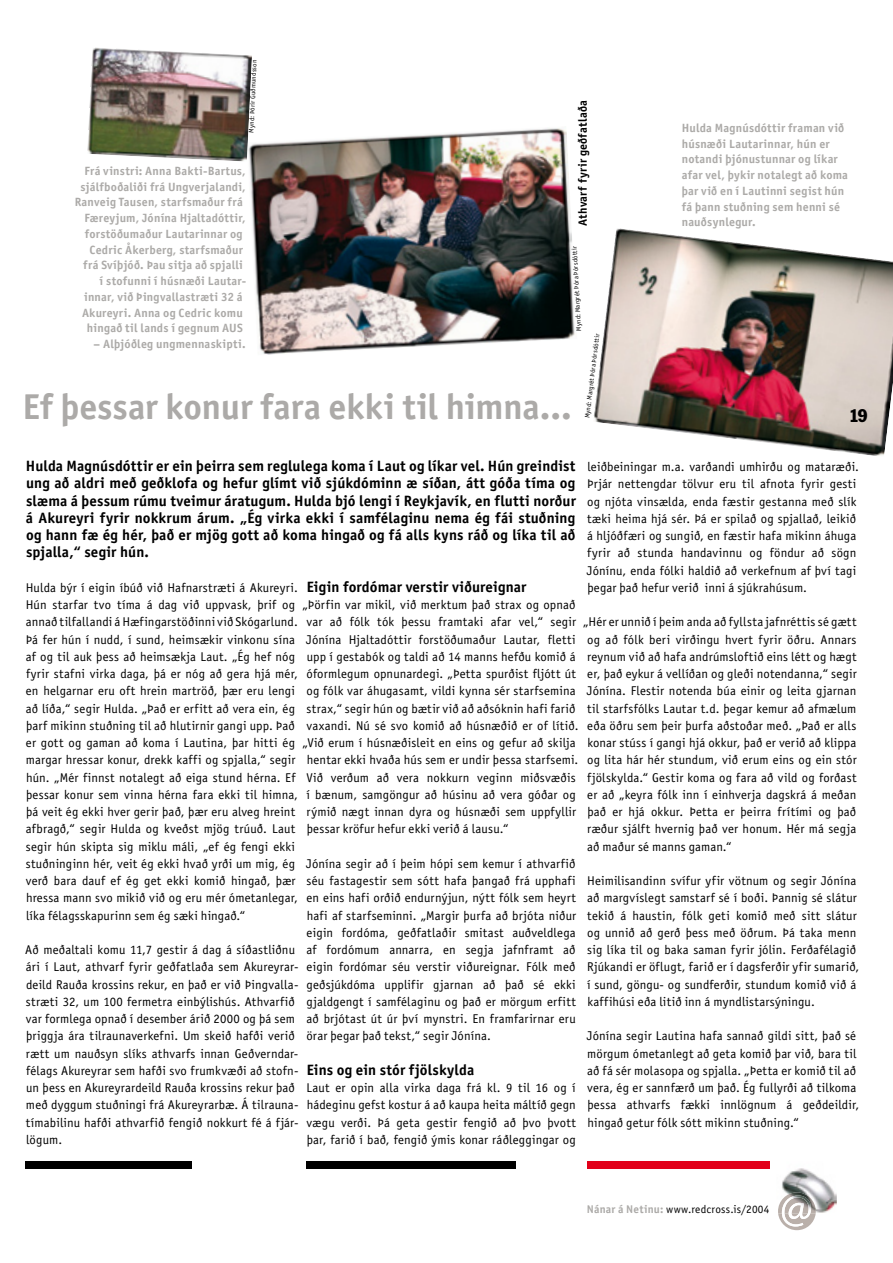
<style>
.page{position:relative;width:893px;height:1263px;background:#fff}
.page>*{position:absolute;margin:0;border:0;box-sizing:border-box;transform-origin:0 0}
.t1{font:700 36px "Officina Sans";letter-spacing:-.005em;color:#acaaa8}
.t2{font:condensed 18px "Franklin Gothic";color:#000}
.t3{font:700 15px/17.2px "Officina Sans";letter-spacing:.01em;color:#000;text-align:justify}
.t4{font:12.75px/17.2px "Officina Sans";letter-spacing:.01em;color:#000}
.t5{font:700 12px/15.8px "Officina Sans";letter-spacing:.015em;color:#acaaa8}
.t6{font:700 12px "Officina Sans";letter-spacing:.02em;color:#000}
.t7{font:11.25px "Officina Sans";letter-spacing:.025em;color:#000}
.t8{font:6.75px "Officina Sans";color:#000}
.s1{font-weight:700;color:#acaaa8}
</style>
<div class="page">
<img style="left:593px;top:228px;width:300px;height:228px">
<div style="left:26px;top:1161px;width:166px;height:7px;background:#000"></div>
<div style="left:306px;top:1161px;width:210px;height:7px;background:#000"></div>
<div style="left:587px;top:1161px;width:182px;height:7px;background:#e2001a"></div>
<svg style="left:778px;top:1214px;width:38px;height:16px"></svg>
<img style="left:778px;top:1192px;width:38px;height:22px">
<img style="left:782px;top:1195px;width:29px;height:19px">
<img style="left:249px;top:128px;width:326px;height:227px">
<img style="left:87px;top:47px;width:165px;height:115px">
<p class="t8" style="left:248px;top:133px;width:75px;rotate:-88deg">Mynd: Þórir Guðmundsson</p>
<p class="t6" style="left:575px;top:226px;width:127px;rotate:-90deg">Athvarf fyrir geðfatlaða</p>
<p class="t5" style="left:84px;top:163px;width:163px">Frá vinstri: Anna Bakti-Bartus,</p>
<p class="t5" style="left:81px;top:178px;width:167px">sjálfboðaliði frá Ungverjalandi,</p>
<p class="t5" style="left:75px;top:194px;width:170px">Ranveig Tausen, starfsmaður frá</p>
<p class="t5" style="left:84px;top:210px;width:163px">Færeyjum, Jónína Hjaltadóttir,</p>
<p class="t5" style="left:85px;top:226px;width:159px">forstöðumaður Lautarinnar og</p>
<p class="t5" style="left:90px;top:241px;width:155px">Cedric Åkerberg, starfsmaður</p>
<p class="t5" style="left:83px;top:257px;width:161px">frá Svíþjóð. Þau sitja að spjalli</p>
<p class="t5" style="left:100px;top:273px;width:148px">í stofunni í húsnæði Lautar-</p>
<p class="t5" style="left:84px;top:289px;width:160px">innar, við Þingvallastræti 32 á</p>
<p class="t5" style="left:82px;top:304px;width:162px">Akureyri. Anna og Cedric komu</p>
<p class="t5" style="left:87px;top:320px;width:157px">hingað til lands í gegnum AUS</p>
<p class="t5" style="left:94px;top:336px;width:153px">– Alþjóðleg ungmennaskipti.</p>
<p class="t8" style="left:575px;top:331px;width:87px;rotate:-93deg">Mynd: Margrét Þóra Þórsdóttir</p>
<p class="t8" style="left:583px;top:418px;width:87px;rotate:-83deg">Mynd: Margrét Þóra Þórsdóttir</p>
<h1 class="t1" style="left:23px;top:385px;width:550px">Ef þessar konur fara ekki til himna...</h1>
<p class="t5" style="left:682px;top:120px;width:168px">Hulda Magnúsdóttir framan við húsnæði Lautarinnar, hún er notandi þjónustunnar og líkar afar vel, þykir notalegt að koma þar við en í Lautinni segist hún fá þann stuðning sem henni sé nauðsynlegur.</p>
<h2 class="t2" style="left:849px;top:405px;width:20px">19</h2>
<p class="t3" style="left:26px;top:457px;width:552px">Hulda Magnúsdóttir er ein þeirra sem reglulega koma í Laut og líkar vel. Hún greindist ung að aldri með geðklofa og hefur glímt við sjúkdóminn æ síðan, átt góða tíma og slæma á þessum rúmu tveimur áratugum. Hulda bjó lengi í Reykjavík, en flutti norður á Akureyri fyrir nokkrum árum. „Ég virka ekki í samfélaginu nema ég fái stuðning og hann fæ ég hér, það er mjög gott að koma hingað og fá alls kyns ráð og líka til að spjalla,“ segir hún.</p>
<p class="t4" style="left:26px;top:579px;width:274px">Hulda býr í eigin íbúð við Hafnarstræti á Akureyri.<br>Hún starfar tvo tíma á dag við uppvask, þrif og annað tilfallandi á Hæfingarstöðinni við Skógarlund.<br>Þá fer hún í nudd, í sund, heimsækir vinkonu sína af og til auk þess að heimsækja Laut. „Ég hef nóg fyrir stafni virka daga, þá er nóg að gera hjá mér, en helgarnar eru oft hrein martröð, þær eru lengi að líða,“ segir Hulda. „Það er erfitt að vera ein, ég þarf mikinn stuðning til að hlutirnir gangi upp. Það er gott og gaman að koma í Lautina, þar hitti ég margar hressar konur, drekk kaffi og spjalla,“ segir hún. „Mér finnst notalegt að eiga stund hérna. Ef þessar konur sem vinna hérna fara ekki til himna, þá veit ég ekki hver gerir það, þær eru alveg hreint afbragð,“ segir Hulda og kveðst mjög trúuð. Laut segir hún skipta sig miklu máli, „ef ég fengi ekki stuðninginn hér, veit ég ekki hvað yrði um mig, ég verð bara dauf ef ég get ekki komið hingað, þær hressa mann svo mikið við og eru mér ómetanlegar, líka félagsskapurinn sem ég sæki hingað.“</p>
<p class="t4" style="left:25px;top:941px;width:275px">Að meðaltali komu 11,7 gestir á dag á síðastliðnu ári í Laut, athvarf fyrir geðfatlaða sem Akureyrar&shy;deild Rauða krossins rekur, en það er við Þingvalla&shy;stræti 32, um 100 fermetra einbýlishús. Athvarfið var formlega opnað í desember árið 2000 og þá sem þriggja ára tilraunaverkefni. Um skeið hafði verið rætt um nauðsyn slíks athvarfs innan Geðverndar&shy;félags Akureyrar sem hafði svo frumkvæði að stofn&shy;un þess en Akureyrardeild Rauða krossins rekur það með dyggum stuðningi frá Akureyrarbæ. Á tilrauna&shy;tímabilinu hafði athvarfið fengið nokkurt fé á fjár&shy;lögum.</p>
<p class="t4" style="left:587px;top:458px;width:274px">leiðbeiningar m.a. varðandi umhirðu og mataræði.<br>Þrjár nettengdar tölvur eru til afnota fyrir gesti og njóta vinsælda, enda fæstir gestanna með slík tæki heima hjá sér. Þá er spilað og spjallað, leikið á hljóðfæri og sungið, en fæstir hafa mikinn áhuga fyrir að stunda handavinnu og föndur að sögn Jónínu, enda fólki haldið að verkefnum af því tagi þegar það hefur verið inni á sjúkrahúsum.</p>
<p class="t4" style="left:583px;top:613px;width:275px;text-align:justify">„Hér er unnið í þeim anda að fyllsta jafnréttis sé gætt og að fólk beri virðingu hvert fyrir öðru. Annars reynum við að hafa andrúmsloftið eins létt og hægt er, það eykur á vellíðan og gleði notendanna,“ segir Jónína. Flestir notenda búa einir og leita gjarnan til starfsfólks Lautar t.d. þegar kemur að afmælum eða öðru sem þeir þurfa aðstoðar með. „Það er alls konar stúss í gangi hjá okkur, það er verið að klippa og lita hár hér stundum, við erum eins og ein stór fjölskylda.“ Gestir koma og fara að vild og forðast er að „keyra fólk inn í einhverja dagskrá á meðan það er hjá okkur. Þetta er þeirra frítími og það ræður sjálft hvernig það ver honum. Hér má segja að maður sé manns gaman.“</p>
<p class="t4" style="left:587px;top:872px;width:274px">Heimilisandinn svífur yfir vötnum og segir Jónína að margvíslegt samstarf sé í boði. Þannig sé slátur tekið á haustin, fólk geti komið með sitt slátur og unnið að gerð þess með öðrum. Þá taka menn sig líka til og baka saman fyrir jólin. Ferðafélagið Rjúkandi er öflugt, farið er í dagsferðir yfir sumarið, í sund, göngu- og sundferðir, stundum komið við á kaffihúsi eða litið inn á myndlistarsýningu.</p>
<p class="t4" style="left:587px;top:1027px;width:274px">Jónína segir Lautina hafa sannað gildi sitt, það sé mörgum ómetanlegt að geta komið þar við, bara til að fá sér molasopa og spjalla. „Þetta er komið til að vera, ég er sannfærð um það. Ég fullyrði að tilkoma þessa athvarfs fækki innlögnum á geðdeildir, hingað getur fólk sótt mikinn stuðning.“</p>
<p class="t3" style="left:307px;top:578px;width:221px">Eigin fordómar verstir viðureignar</p>
<p class="t4" style="left:302px;top:596px;width:275px">„Þörfin var mikil, við merktum það strax og opnað</p>
<p class="t4" style="left:307px;top:613px;width:271px">var að fólk tók þessu framtaki afar vel,“ segir</p>
<p class="t4" style="left:306px;top:631px;width:271px">Jónína Hjaltadóttir forstöðumaður Lautar, fletti</p>
<p class="t4" style="left:307px;top:648px;width:270px">upp í gestabók og taldi að 14 manns hefðu komið á</p>
<p class="t4" style="left:306px;top:665px;width:271px">óformlegum opnunardegi. „Þetta spurðist fljótt út</p>
<p class="t4" style="left:306px;top:682px;width:271px">og fólk var áhugasamt, vildi kynna sér starfsemina</p>
<p class="t4" style="left:307px;top:700px;width:271px">strax,“ segir hún og bætir við að aðsóknin hafi farið</p>
<p class="t4" style="left:307px;top:717px;width:273px">vaxandi. Nú sé svo komið að húsnæðið er of lítið.</p>
<p class="t4" style="left:302px;top:734px;width:275px">„Við erum í húsnæðisleit en eins og gefur að skilja</p>
<p class="t4" style="left:307px;top:751px;width:273px">hentar ekki hvaða hús sem er undir þessa starfsemi.</p>
<p class="t4" style="left:306px;top:769px;width:271px">Við verðum að vera nokkurn veginn miðsvæðis</p>
<p class="t4" style="left:306px;top:786px;width:271px">í bænum, samgöngur að húsinu að vera góðar og</p>
<p class="t4" style="left:307px;top:803px;width:271px">rýmið nægt innan dyra og húsnæði sem uppfyllir</p>
<p class="t4" style="left:307px;top:820px;width:203px">þessar kröfur hefur ekki verið á lausu.“</p>
<p class="t4" style="left:306px;top:855px;width:271px;text-align:justify">Jónína segir að í þeim hópi sem kemur í athvarfið séu fastagestir sem sótt hafa þangað frá upphafi en eins hafi orðið endurnýjun, nýtt fólk sem heyrt hafi af starfseminni. „Margir þurfa að brjóta niður eigin fordóma, geðfatlaðir smitast auðveldlega af fordómum annarra, en segja jafnframt að eigin fordómar séu verstir viðureignar. Fólk með geðsjúkdóma upplifir gjarnan að það sé ekki gjaldgengt í samfélaginu og það er mörgum erfitt að brjótast út úr því mynstri. En framfarirnar eru örar þegar það tekst,“ segir Jónína.</p>
<p class="t3" style="left:307px;top:1061px;width:169px">Eins og ein stór fjölskylda</p>
<p class="t4" style="left:306px;top:1079px;width:271px;text-align:justify">Laut er opin alla virka daga frá kl. 9 til 16 og í hádeginu gefst kostur á að kaupa heita máltíð gegn vægu verði. Þá geta gestir fengið að þvo þvott þar, farið í bað, fengið ýmis konar ráðleggingar og</p>
<p class="t7" style="left:587px;top:1202px;width:184px"><span class="s1">Nánar á Netinu:</span> www.redcross.is/2004</p>
</div>
